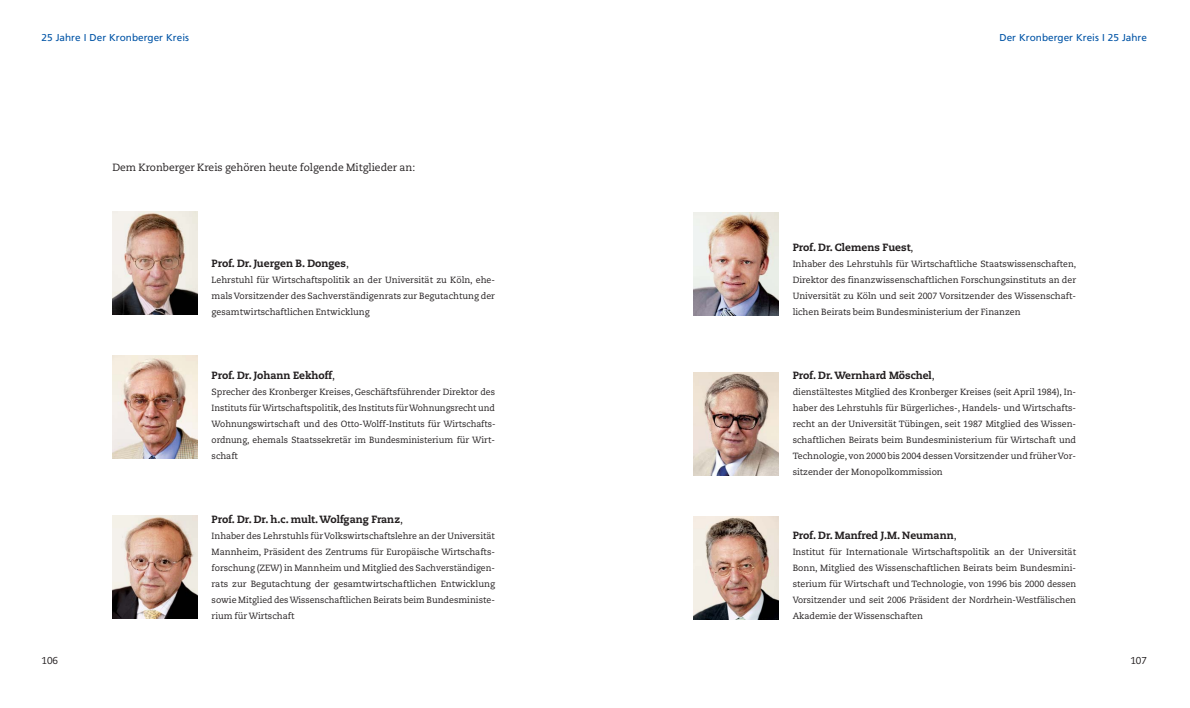
<style>
.page{position:relative;width:1190px;height:708px;background:#fff}
.page>*{position:absolute;margin:0;border:0;box-sizing:border-box;transform-origin:0 0}
.t1{font:800 10.5px "Caecilia";color:#231f20}
.t2{font:10.5px "Caecilia";color:#231f20}
.t3{font:10px "Frutiger";color:#0054a6}
.t4{font:10px "Caecilia";color:#231f20}
.t5{font:9px/16px "Caecilia";color:#231f20;text-align:justify}
.s1{font-weight:400}
</style>
<div class="page">
<img style="left:112px;top:212px;width:85px;height:103px">
<img style="left:112px;top:356px;width:85px;height:103px">
<img style="left:112px;top:516px;width:85px;height:103px">
<img style="left:693px;top:213px;width:86px;height:103px">
<img style="left:693px;top:373px;width:86px;height:103px">
<img style="left:693px;top:517px;width:86px;height:103px">
<p class="t3" style="left:42px;top:33px;width:149px">25 Jahre I Der Kronberger Kreis</p>
<p class="t2" style="left:112px;top:163px;width:304px">Dem Kronberger Kreis gehören heute folgende Mitglieder an:</p>
<p class="t1" style="left:212px;top:259px;width:139px">Prof. Dr. Juergen B. Donges<span class="s1">,</span></p>
<p class="t5" style="left:212px;top:273px;width:285px">Lehrstuhl für Wirtschaftspolitik an der Universität zu Köln, ehe&shy;mals Vorsitzender des Sachverständigenrats zur Begutachtung der gesamtwirtschaftlichen Entwicklung</p>
<p class="t1" style="left:212px;top:371px;width:125px">Prof. Dr. Johann Eekhoff<span class="s1">,</span></p>
<p class="t5" style="left:212px;top:385px;width:285px">Sprecher des Kronberger Kreises, Geschäftsführender Direktor des Instituts für Wirtschaftspolitik, des Instituts für Wohnungsrecht und Wohnungswirtschaft und des Otto-Wolff-Instituts für Wirtschafts&shy;ordnung, ehemals Staatssekretär im Bundesministerium für Wirt&shy;schaft</p>
<p class="t4" style="left:42px;top:657px;width:18px">106</p>
<p class="t1" style="left:212px;top:515px;width:193px">Prof. Dr. Dr. h.c. mult.Wolfgang Franz<span class="s1">,</span></p>
<p class="t5" style="left:212px;top:529px;width:285px">Inhaber des Lehrstuhls für Volkswirtschaftslehre an der Universität Mannheim, Präsident des Zentrums für Europäische Wirtschafts&shy;forschung (ZEW) in Mannheim und Mitglied des Sachverständigen&shy;rats zur Begutachtung der gesamtwirtschaftlichen Entwicklung sowie Mitglied des Wissenschaftlichen Beirats beim Bundesministe&shy;rium für Wirtschaft</p>
<p class="t3" style="left:1000px;top:33px;width:149px">Der Kronberger Kreis I 25 Jahre</p>
<p class="t1" style="left:793px;top:243px;width:122px">Prof. Dr. Clemens Fuest<span class="s1">,</span></p>
<p class="t5" style="left:793px;top:257px;width:285px">Inhaber des Lehrstuhls für Wirtschaftliche Staatswissenschaften, Direktor des finanzwissenschaftlichen Forschungsinstituts an der Universität zu Köln und seit 2007 Vorsitzender des Wissenschaft&shy;lichen Beirats beim Bundesministerium der Finanzen</p>
<p class="t1" style="left:793px;top:371px;width:144px">Prof. Dr.Wernhard Möschel<span class="s1">,</span></p>
<p class="t5" style="left:793px;top:385px;width:285px">dienstältestes Mitglied des Kronberger Kreises (seit April 1984), In&shy;haber des Lehrstuhls für Bürgerliches-, Handels- und Wirtschafts&shy;recht an der Universität Tübingen, seit 1987 Mitglied des Wissen&shy;schaftlichen Beirats beim Bundesministerium für Wirtschaft und Technologie, von 2000 bis 2004 dessen Vorsitzender und früher Vor&shy;sitzender der Monopolkommission</p>
<p class="t1" style="left:793px;top:531px;width:166px">Prof. Dr. Manfred J.M. Neumann<span class="s1">,</span></p>
<p class="t5" style="left:793px;top:545px;width:285px">Institut für Internationale Wirtschaftspolitik an der Universität Bonn, Mitglied des Wissenschaftlichen Beirats beim Bundesmini&shy;sterium für Wirtschaft und Technologie, von 1996 bis 2000 dessen Vorsitzender und seit 2006 Präsident der Nordrhein-Westfälischen Akademie der Wissenschaften</p>
<p class="t4" style="left:1130px;top:657px;width:18px">107</p>
</div>
